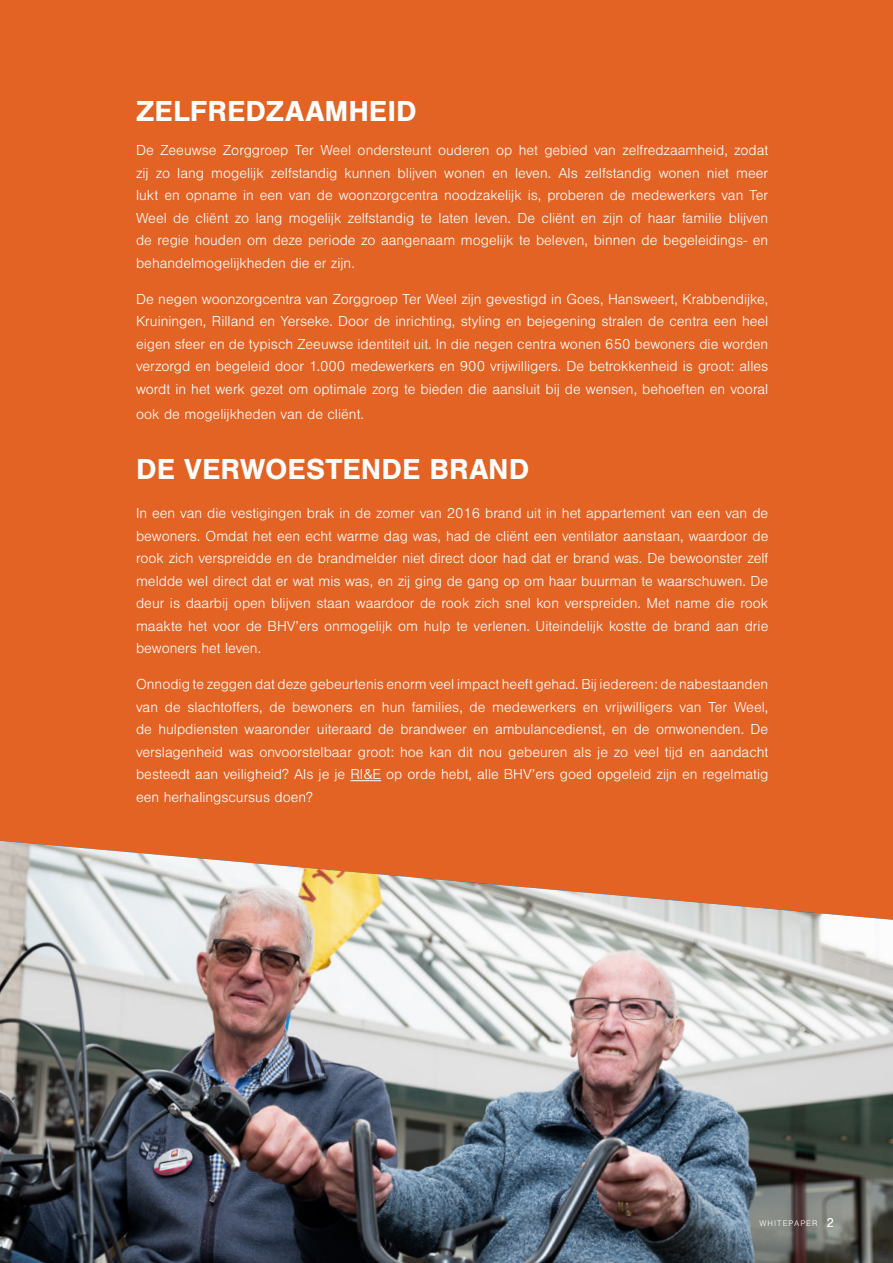
<style>
.page{position:relative;width:893px;height:1263px;background:#fff}
.page>*{position:absolute;margin:0;border:0;box-sizing:border-box;transform-origin:0 0}
.t1{font:700 30px "Nimbus San";color:#fff}
.t2{font:300 15px/22.5px "Nimbus San";color:#fff;text-align:justify}
.t3{font:13.5px "Nimbus San";color:#fff}
.t4{font:300 8.4px "Nimbus San";letter-spacing:.13em;color:#fff}
</style>
<div class="page">
<div style="left:0;top:0;width:893px;height:841px;background:#e26323"></div>
<img style="left:0;top:841px;width:893px;height:422px">
<hr style="left:350px;top:780px;width:31px;height:1px;background:#fff">
<h1 class="t1" style="left:136px;top:94px;width:282px">ZELFREDZAAMHEID</h1>
<p class="t2" style="left:136px;top:139px;width:634px">De Zeeuwse Zorggroep Ter Weel ondersteunt ouderen op het gebied van zelfredzaamheid, zodat zij zo lang mogelijk zelfstandig kunnen blijven wonen en leven. Als zelfstandig wonen niet meer lukt en opname in een van de woonzorgcentra noodzakelijk is, proberen de medewerkers van Ter Weel de cliënt zo lang mogelijk zelfstandig te laten leven. De cliënt en zijn of haar familie blijven de regie houden om deze periode zo aangenaam mogelijk te beleven, binnen de begeleidings- en behandelmogelijkheden die er zijn.</p>
<p class="t2" style="left:136px;top:288px;width:634px">De negen woonzorgcentra van Zorggroep Ter Weel zijn gevestigd in Goes, Hansweert, Krabbendijke, Kruiningen, Rilland en Yerseke. Door de inrichting, styling en bejegening stralen de centra een heel eigen sfeer en de typisch Zeeuwse identiteit uit. In die negen centra wonen 650 bewoners die worden verzorgd en begeleid door 1.000 medewerkers en 900 vrijwilligers. De betrokkenheid is groot: alles wordt in het werk gezet om optimale zorg te bieden die aansluit bij de wensen, behoeften en vooral</p>
<p class="t2" style="left:136px;top:403px;width:229px">ook de mogelijkheden van de cliënt.</p>
<h1 class="t1" style="left:136px;top:452px;width:395px">DE VERWOESTENDE BRAND</h1>
<p class="t2" style="left:136px;top:502px;width:634px">In een van die vestigingen brak in de zomer van 2016 brand uit in het appartement van een van de bewoners. Omdat het een echt warme dag was, had de cliënt een ventilator aanstaan, waardoor de rook zich verspreidde en de brandmelder niet direct door had dat er brand was. De bewoonster zelf meldde wel direct dat er wat mis was, en zij ging de gang op om haar buurman te waarschuwen. De deur is daarbij open blijven staan waardoor de rook zich snel kon verspreiden. Met name die rook maakte het voor de BHV’ers onmogelijk om hulp te verlenen. Uiteindelijk kostte de brand aan drie bewoners het leven.</p>
<p class="t2" style="left:136px;top:673px;width:634px">Onnodig te zeggen dat deze gebeurtenis enorm veel impact heeft gehad. Bij iedereen: de nabestaanden van de slachtoffers, de bewoners en hun families, de medewerkers en vrijwilligers van Ter Weel, de hulpdiensten waaronder uiteraard de brandweer en ambulancedienst, en de omwonenden. De verslagenheid was onvoorstelbaar groot: hoe kan dit nou gebeuren als je zo veel tijd en aandacht besteedt aan veiligheid? Als je je RI&amp;E op orde hebt, alle BHV’ers goed opgeleid zijn en regelmatig een herhalingscursus doen?</p>
<p class="t4" style="left:759px;top:1219px;width:60px">WHITEPAPER</p>
<p class="t3" style="left:826px;top:1215px;width:9px">2</p>
</div>
